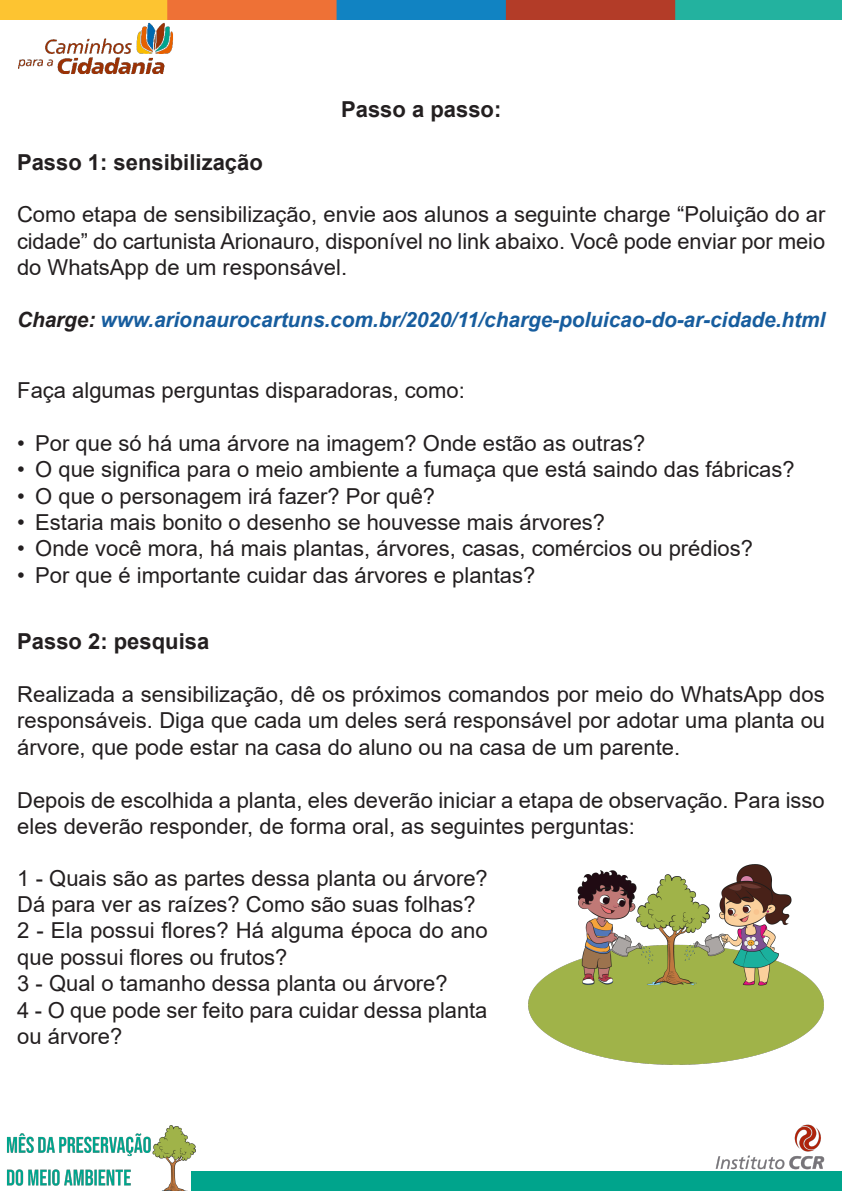
<style>
.page{position:relative;width:842px;height:1191px;background:#fff}
.page>*{position:absolute;margin:0;border:0;box-sizing:border-box;transform-origin:0 0}
.t1{font:22px/26.4px "Arial";color:#231f20}
.t2{font:700 22px "Arial";color:#231f20}
.t3{font:italic 700 21px "Arial";letter-spacing:-.005em;color:#175d9e}
.s1{color:#231f20}
</style>
<div class="page">
<img style="left:715px;top:1124px;width:110px;height:45px">
<img style="left:18px;top:22px;width:155px;height:53px">
<img style="left:0;top:0;width:842px;height:20px">
<div style="left:191px;top:1171px;width:651px;height:20px;background:#00a48c"></div>
<img style="left:7px;top:1125px;width:189px;height:66px">
<img style="left:529px;top:865px;width:294px;height:199px">
<p class="t2" style="left:341px;top:93px;width:162px">Passo a passo:</p>
<p class="t2" style="left:17px;top:146px;width:247px">Passo 1: sensibilização</p>
<p class="t1" style="left:17px;top:201px;width:810px;text-align:justify">Como etapa de sensibilização, envie aos alunos a seguinte charge “Poluição do ar cidade” do cartunista Arionauro, disponível no link abaixo. Você pode enviar por meio do WhatsApp de um responsável.</p>
<p class="t3" style="left:17px;top:305px;width:810px"><span class="s1">Charge:</span> www.arionaurocartuns.com.br/2020/11/charge-poluicao-do-ar-cidade.html</p>
<p class="t1" style="left:17px;top:377px;width:449px">Faça algumas perguntas disparadoras, como:</p>
<p class="t1" style="left:17px;top:430px;width:630px">• Por que só há uma árvore na imagem? Onde estão as outras?</p>
<p class="t1" style="left:17px;top:456px;width:779px">• O que significa para o meio ambiente a fumaça que está saindo das fábricas?</p>
<p class="t1" style="left:17px;top:482px;width:419px">• O que o personagem irá fazer? Por quê?</p>
<p class="t1" style="left:17px;top:509px;width:589px">• Estaria mais bonito o desenho se houvesse mais árvores?</p>
<p class="t1" style="left:17px;top:535px;width:737px">• Onde você mora, há mais plantas, árvores, casas, comércios ou prédios?</p>
<p class="t1" style="left:17px;top:562px;width:520px">• Por que é importante cuidar das árvores e plantas?</p>
<p class="t2" style="left:17px;top:626px;width:193px">Passo 2: pesquisa</p>
<p class="t1" style="left:17px;top:681px;width:809px;text-align:justify">Realizada a sensibilização, dê os próximos comandos por meio do WhatsApp dos responsáveis. Diga que cada um deles será responsável por adotar uma planta ou árvore, que pode estar na casa do aluno ou na casa de um parente.</p>
<p class="t1" style="left:17px;top:786px;width:809px">Depois de escolhida a planta, eles deverão iniciar a etapa de observação. Para isso eles deverão responder, de forma oral, as seguintes perguntas:</p>
<p class="t1" style="left:17px;top:864px;width:472px">1 - Quais são as partes dessa planta ou árvore?<br>Dá para ver as raízes? Como são suas folhas?</p>
<p class="t1" style="left:17px;top:917px;width:472px">2 - Ela possui flores? Há alguma época do ano que possui flores ou frutos?</p>
<p class="t1" style="left:17px;top:970px;width:432px">3 - Qual o tamanho dessa planta ou árvore?</p>
<p class="t1" style="left:17px;top:996px;width:472px">4 - O que pode ser feito para cuidar dessa planta ou árvore?</p>
</div>
